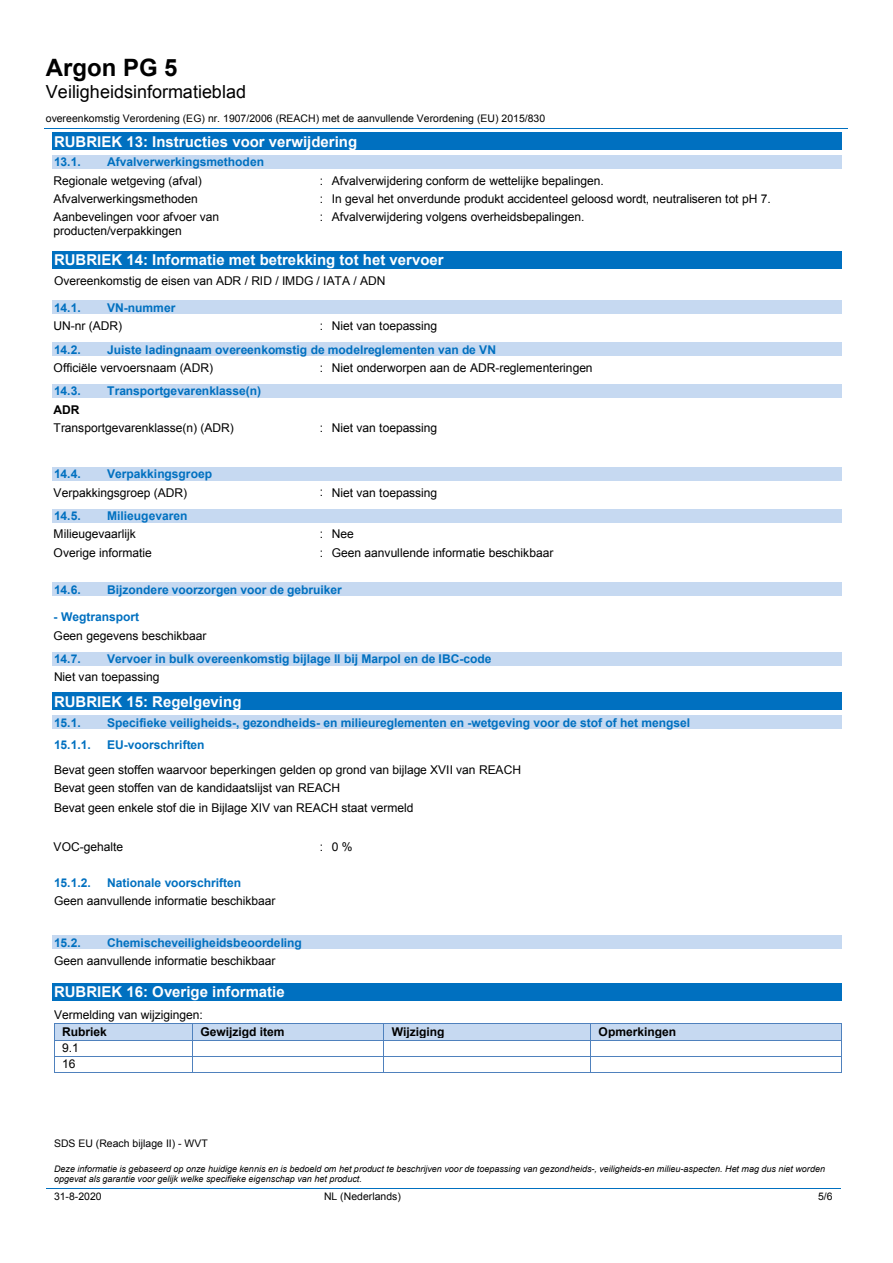
<style>
.page{position:relative;width:893px;height:1263px;background:#fff}
.page>*{position:absolute;margin:0;border:0;box-sizing:border-box;transform-origin:0 0}
.t1{font:700 24px "Arial";color:#000}
.t2{font:18px "Arial";color:#000}
.t3{font:700 15px "Arial";color:#fff}
.t4{font:12px/13.8px "Arial";letter-spacing:-.005em;color:#000}
.t5{font:700 12px "Arial";color:#0070c0}
.t6{font:700 12px "Arial";color:#000}
.t7{font:10.5px "Arial";color:#000}
.t8{font:italic 9px/10.5px "Arial";color:#000}
</style>
<div class="page">
<hr style="left:45px;top:128px;width:803px;height:1px;background:#0070c0">
<hr style="left:46px;top:1188px;width:210px;height:1px;background:#0070c0">
<hr style="left:257px;top:1188px;width:212px;height:1px;background:#0070c0">
<hr style="left:470px;top:1188px;width:297px;height:1px;background:#0070c0">
<hr style="left:767px;top:1188px;width:74px;height:1px;background:#0070c0">
<div style="left:52px;top:133px;width:789px;height:17px;background:#0070c0"></div>
<div style="left:52px;top:155px;width:789px;height:14px;background:#c6d9f1"></div>
<div style="left:52px;top:251px;width:789px;height:17px;background:#0070c0"></div>
<div style="left:52px;top:300px;width:789px;height:14px;background:#c6d9f1"></div>
<div style="left:52px;top:342px;width:789px;height:14px;background:#c6d9f1"></div>
<div style="left:52px;top:384px;width:789px;height:14px;background:#c6d9f1"></div>
<div style="left:52px;top:467px;width:789px;height:14px;background:#c6d9f1"></div>
<div style="left:52px;top:509px;width:789px;height:13px;background:#c6d9f1"></div>
<div style="left:52px;top:583px;width:789px;height:13px;background:#c6d9f1"></div>
<div style="left:52px;top:651px;width:789px;height:14px;background:#c6d9f1"></div>
<div style="left:52px;top:693px;width:789px;height:17px;background:#0070c0"></div>
<div style="left:52px;top:715px;width:789px;height:14px;background:#c6d9f1"></div>
<div style="left:52px;top:935px;width:789px;height:14px;background:#c6d9f1"></div>
<div style="left:52px;top:983px;width:789px;height:17px;background:#0070c0"></div>
<div style="left:54px;top:1024px;width:138px;height:16px;background:#c6d9f1"></div>
<div style="left:193px;top:1024px;width:190px;height:16px;background:#c6d9f1"></div>
<div style="left:384px;top:1024px;width:206px;height:16px;background:#c6d9f1"></div>
<div style="left:591px;top:1024px;width:250px;height:16px;background:#c6d9f1"></div>
<hr style="left:55px;top:1023px;width:137px;height:1px;background:#4f81bd">
<hr style="left:193px;top:1023px;width:190px;height:1px;background:#4f81bd">
<hr style="left:384px;top:1023px;width:206px;height:1px;background:#4f81bd">
<hr style="left:592px;top:1023px;width:249px;height:1px;background:#4f81bd">
<hr style="left:54px;top:1040px;width:138px;height:1px;background:#4f81bd">
<hr style="left:193px;top:1040px;width:190px;height:1px;background:#4f81bd">
<hr style="left:384px;top:1040px;width:206px;height:1px;background:#4f81bd">
<hr style="left:591px;top:1040px;width:250px;height:1px;background:#4f81bd">
<hr style="left:54px;top:1056px;width:138px;height:1px;background:#4f81bd">
<hr style="left:193px;top:1056px;width:190px;height:1px;background:#4f81bd">
<hr style="left:384px;top:1056px;width:206px;height:1px;background:#4f81bd">
<hr style="left:591px;top:1056px;width:250px;height:1px;background:#4f81bd">
<svg style="left:54px;top:1023px;width:1px;height:49px"></svg>
<hr style="left:54px;top:1072px;width:138px;height:1px;background:#4f81bd">
<svg style="left:192px;top:1023px;width:1px;height:50px"></svg>
<hr style="left:193px;top:1072px;width:190px;height:1px;background:#4f81bd">
<svg style="left:383px;top:1023px;width:1px;height:50px"></svg>
<hr style="left:384px;top:1072px;width:206px;height:1px;background:#4f81bd">
<svg style="left:590px;top:1023px;width:2px;height:50px"></svg>
<hr style="left:591px;top:1072px;width:250px;height:1px;background:#4f81bd">
<svg style="left:841px;top:1023px;width:1px;height:50px"></svg>
<h1 class="t1" style="left:46px;top:51px;width:133px">Argon PG 5</h1>
<h2 class="t2" style="left:46px;top:80px;width:202px">Veiligheidsinformatieblad</h2>
<p class="t7" style="left:46px;top:111px;width:501px">overeenkomstig Verordening (EG) nr. 1907/2006 (REACH) met de aanvullende Verordening (EU) 2015/830</p>
<p class="t3" style="left:54px;top:131px;width:305px">RUBRIEK 13: Instructies voor verwijdering</p>
<p class="t5" style="left:54px;top:154px;width:28px">13.1.</p>
<p class="t5" style="left:107px;top:154px;width:158px">Afvalverwerkingsmethoden</p>
<p class="t4" style="left:54px;top:174px;width:150px">Regionale wetgeving (afval)</p>
<p class="t4" style="left:320px;top:174px;width:285px">: Afvalverwijdering conform de wettelijke bepalingen.</p>
<p class="t4" style="left:54px;top:192px;width:146px">Afvalverwerkingsmethoden</p>
<p class="t4" style="left:320px;top:192px;width:452px">: In geval het onverdunde produkt accidenteel geloosd wordt, neutraliseren tot pH 7.</p>
<p class="t4" style="left:54px;top:210px;width:167px">Aanbevelingen voor afvoer van producten/verpakkingen</p>
<p class="t4" style="left:320px;top:210px;width:266px">: Afvalverwijdering volgens overheidsbepalingen.</p>
<p class="t3" style="left:54px;top:250px;width:391px">RUBRIEK 14: Informatie met betrekking tot het vervoer</p>
<p class="t4" style="left:54px;top:274px;width:333px">Overeenkomstig de eisen van ADR / RID / IMDG / IATA / ADN</p>
<p class="t5" style="left:54px;top:300px;width:28px">14.1.</p>
<p class="t5" style="left:107px;top:300px;width:70px">VN-nummer</p>
<p class="t4" style="left:54px;top:319px;width:70px">UN-nr (ADR)</p>
<p class="t4" style="left:320px;top:319px;width:119px">: Niet van toepassing</p>
<p class="t5" style="left:54px;top:341px;width:28px">14.2.</p>
<p class="t5" style="left:107px;top:341px;width:390px">Juiste ladingnaam overeenkomstig de modelreglementen van de VN</p>
<p class="t4" style="left:54px;top:361px;width:161px">Officiële vervoersnaam (ADR)</p>
<p class="t4" style="left:320px;top:361px;width:274px">: Niet onderworpen aan de ADR-reglementeringen</p>
<p class="t5" style="left:54px;top:383px;width:28px">14.3.</p>
<p class="t5" style="left:107px;top:383px;width:156px">Transportgevarenklasse(n)</p>
<p class="t6" style="left:54px;top:401px;width:27px">ADR</p>
<p class="t4" style="left:54px;top:421px;width:182px">Transportgevarenklasse(n) (ADR)</p>
<p class="t4" style="left:320px;top:421px;width:119px">: Niet van toepassing</p>
<p class="t5" style="left:54px;top:466px;width:28px">14.4.</p>
<p class="t5" style="left:107px;top:466px;width:106px">Verpakkingsgroep</p>
<p class="t4" style="left:54px;top:486px;width:135px">Verpakkingsgroep (ADR)</p>
<p class="t4" style="left:320px;top:486px;width:119px">: Niet van toepassing</p>
<p class="t5" style="left:54px;top:508px;width:28px">14.5.</p>
<p class="t5" style="left:107px;top:508px;width:82px">Milieugevaren</p>
<p class="t4" style="left:54px;top:527px;width:84px">Milieugevaarlijk</p>
<p class="t4" style="left:320px;top:527px;width:35px">: Nee</p>
<p class="t4" style="left:54px;top:546px;width:100px">Overige informatie</p>
<p class="t4" style="left:320px;top:546px;width:235px">: Geen aanvullende informatie beschikbaar</p>
<p class="t5" style="left:54px;top:582px;width:28px">14.6.</p>
<p class="t5" style="left:107px;top:582px;width:236px">Bijzondere voorzorgen voor de gebruiker</p>
<p class="t5" style="left:54px;top:609px;width:87px">- Wegtransport</p>
<p class="t4" style="left:54px;top:628px;width:154px">Geen gegevens beschikbaar</p>
<p class="t5" style="left:54px;top:651px;width:28px">14.7.</p>
<p class="t5" style="left:107px;top:651px;width:386px">Vervoer in bulk overeenkomstig bijlage II bij Marpol en de IBC-code</p>
<p class="t4" style="left:54px;top:670px;width:107px">Niet van toepassing</p>
<p class="t3" style="left:54px;top:692px;width:189px">RUBRIEK 15: Regelgeving</p>
<p class="t5" style="left:54px;top:714px;width:28px">15.1.</p>
<p class="t5" style="left:107px;top:714px;width:584px">Specifieke veiligheids-, gezondheids- en milieureglementen en -wetgeving voor de stof of het mengsel</p>
<p class="t5" style="left:54px;top:737px;width:38px">15.1.1.</p>
<p class="t5" style="left:107px;top:737px;width:99px">EU-voorschriften</p>
<p class="t4" style="left:54px;top:761px;width:468px;line-height:18.3px">Bevat geen stoffen waarvoor beperkingen gelden op grond van bijlage XVII van REACH<br>Bevat geen stoffen van de kandidaatslijst van REACH</p>
<p class="t4" style="left:54px;top:801px;width:361px">Bevat geen enkele stof die in Bijlage XIV van REACH staat vermeld</p>
<p class="t4" style="left:54px;top:839px;width:71px">VOC-gehalte</p>
<p class="t4" style="left:320px;top:839px;width:34px">: 0 %</p>
<p class="t5" style="left:54px;top:874px;width:38px">15.1.2.</p>
<p class="t5" style="left:107px;top:874px;width:136px">Nationale voorschriften</p>
<p class="t4" style="left:54px;top:894px;width:223px">Geen aanvullende informatie beschikbaar</p>
<p class="t5" style="left:54px;top:935px;width:28px">15.2.</p>
<p class="t5" style="left:107px;top:935px;width:196px">Chemischeveiligheidsbeoordeling</p>
<p class="t4" style="left:54px;top:954px;width:223px">Geen aanvullende informatie beschikbaar</p>
<p class="t3" style="left:54px;top:982px;width:232px">RUBRIEK 16: Overige informatie</p>
<p class="t4" style="left:54px;top:1008px;width:150px">Vermelding van wijzigingen:</p>
<p class="t6" style="left:62px;top:1023px;width:46px">Rubriek</p>
<p class="t6" style="left:200px;top:1023px;width:86px">Gewijzigd item</p>
<p class="t6" style="left:392px;top:1023px;width:54px">Wijziging</p>
<p class="t6" style="left:599px;top:1023px;width:79px">Opmerkingen</p>
<p class="t4" style="left:62px;top:1040px;width:18px;line-height:16.2px">9.1<br>16</p>
<p class="t7" style="left:54px;top:1137px;width:155px">SDS EU (Reach bijlage II) - WVT</p>
<p class="t8" style="left:54px;top:1163px;width:773px">Deze informatie is gebaseerd op onze huidige kennis en is bedoeld om het product te beschrijven voor de toepassing van gezondheids-, veiligheids-en milieu-aspecten. Het mag dus niet worden opgevat als garantie voor gelijk welke specifieke eigenschap van het product.</p>
<p class="t7" style="left:54px;top:1189px;width:49px">31-8-2020</p>
<p class="t7" style="left:324px;top:1189px;width:78px">NL (Nederlands)</p>
<p class="t7" style="left:818px;top:1189px;width:16px">5/6</p>
</div>
